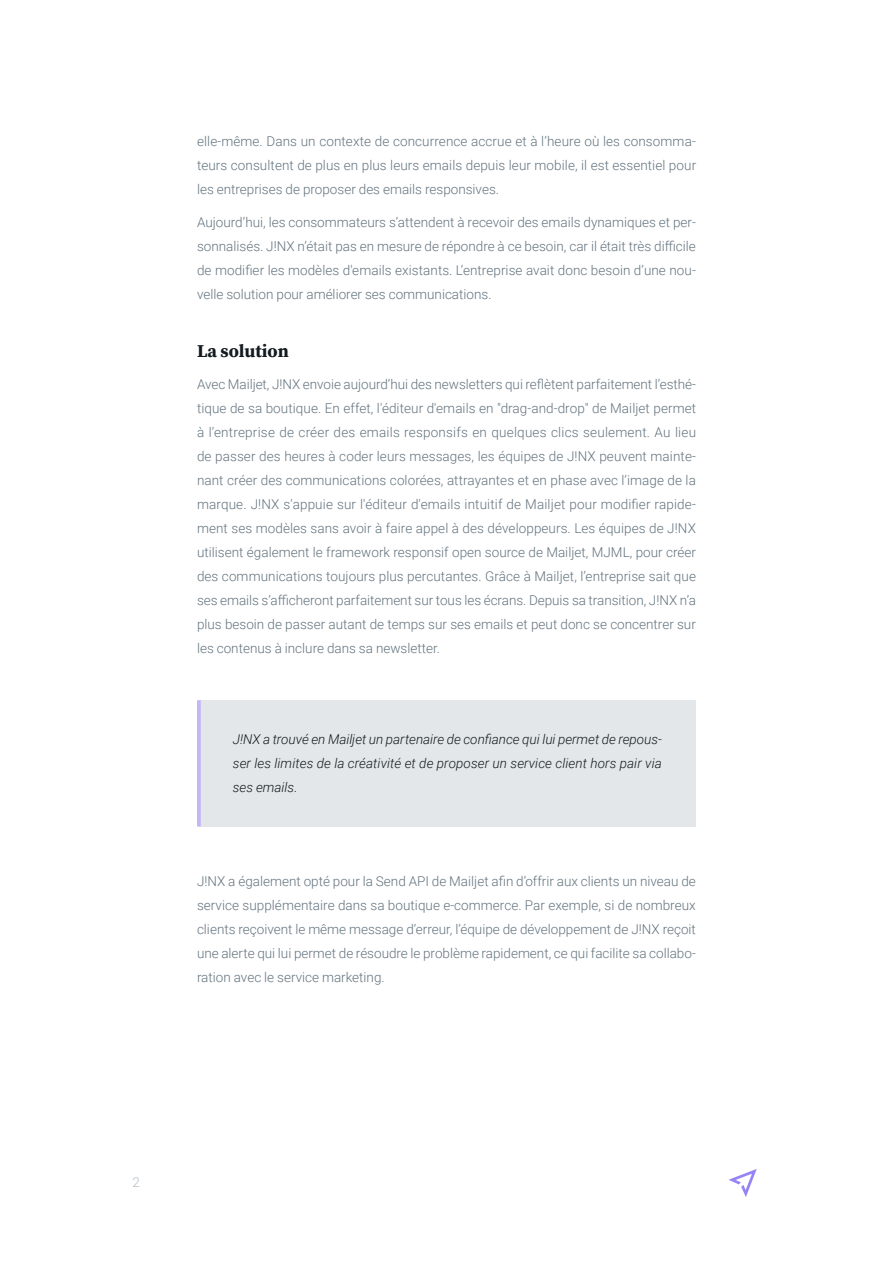
<style>
.page{position:relative;width:893px;height:1263px;background:#fff}
.page>*{position:absolute;margin:0;border:0;box-sizing:border-box;transform-origin:0 0}
.t1{font:700 18px "Source Serif Pro";color:#131b20}
.t2{font:300 13.5px/24px "Roboto";color:#63737e;text-align:justify}
.t3{font:italic 300 13.5px/24px "Roboto";letter-spacing:.005em;color:#131b20;text-align:justify}
.t4{font:300 13.5px "Roboto";color:#b3bdc4}
</style>
<div class="page">
<svg style="left:728px;top:1169px;width:29px;height:28px"></svg>
<div style="left:199px;top:700px;width:497px;height:126px;background:#e3e7e9"></div>
<hr style="left:197px;top:700px;width:4px;height:126px;background:#c4b5f8">
<p class="t2" style="left:197px;top:129px;width:501px">elle-même. Dans un contexte de concurrence accrue et à l’heure où les consomma&shy;teurs consultent de plus en plus leurs emails depuis leur mobile, il est essentiel pour les entreprises de proposer des emails responsives.</p>
<p class="t2" style="left:197px;top:209px;width:500px">Aujourd’hui, les consommateurs s’attendent à recevoir des emails dynamiques et per&shy;sonnalisés. J!NX n’était pas en mesure de répondre à ce besoin, car il était très difficile de modifier les modèles d'emails existants. L’entreprise avait donc besoin d’une nou&shy;velle solution pour améliorer ses communications.</p>
<h1 class="t1" style="left:197px;top:338px;width:93px">La solution</h1>
<p class="t2" style="left:197px;top:372px;width:501px">Avec Mailjet, J!NX envoie aujourd’hui des newsletters qui reflètent parfaitement l’esthé&shy;tique de sa boutique. En effet, l'éditeur d'emails en "drag-and-drop" de Mailjet permet à l’entreprise de créer des emails responsifs en quelques clics seulement. Au lieu de passer des heures à coder leurs messages, les équipes de J!NX peuvent mainte&shy;nant créer des communications colorées, attrayantes et en phase avec l’image de la marque. J!NX s'appuie sur l'éditeur d'emails intuitif de Mailjet pour modifier rapide&shy;ment ses modèles sans avoir à faire appel à des développeurs. Les équipes de J!NX utilisent également le framework responsif open source de Mailjet, MJML, pour créer des communications toujours plus percutantes. Grâce à Mailjet, l’entreprise sait que ses emails s’afficheront parfaitement sur tous les écrans. Depuis sa transition, J!NX n’a plus besoin de passer autant de temps sur ses emails et peut donc se concentrer sur les contenus à inclure dans sa newsletter.</p>
<p class="t3" style="left:233px;top:727px;width:430px">J!NX a trouvé en Mailjet un partenaire de confiance qui lui permet de repous&shy;ser les limites de la créativité et de proposer un service client hors pair via ses emails.</p>
<p class="t2" style="left:197px;top:868px;width:500px">J!NX a également opté pour la Send API de Mailjet afin d’offrir aux clients un niveau de service supplémentaire dans sa boutique e-commerce. Par exemple, si de nombreux clients reçoivent le même message d’erreur, l’équipe de développement de J!NX reçoit une alerte qui lui permet de résoudre le problème rapidement, ce qui facilite sa collabo&shy;ration avec le service marketing.</p>
<p class="t4" style="left:133px;top:1173px;width:9px">2</p>
</div>
